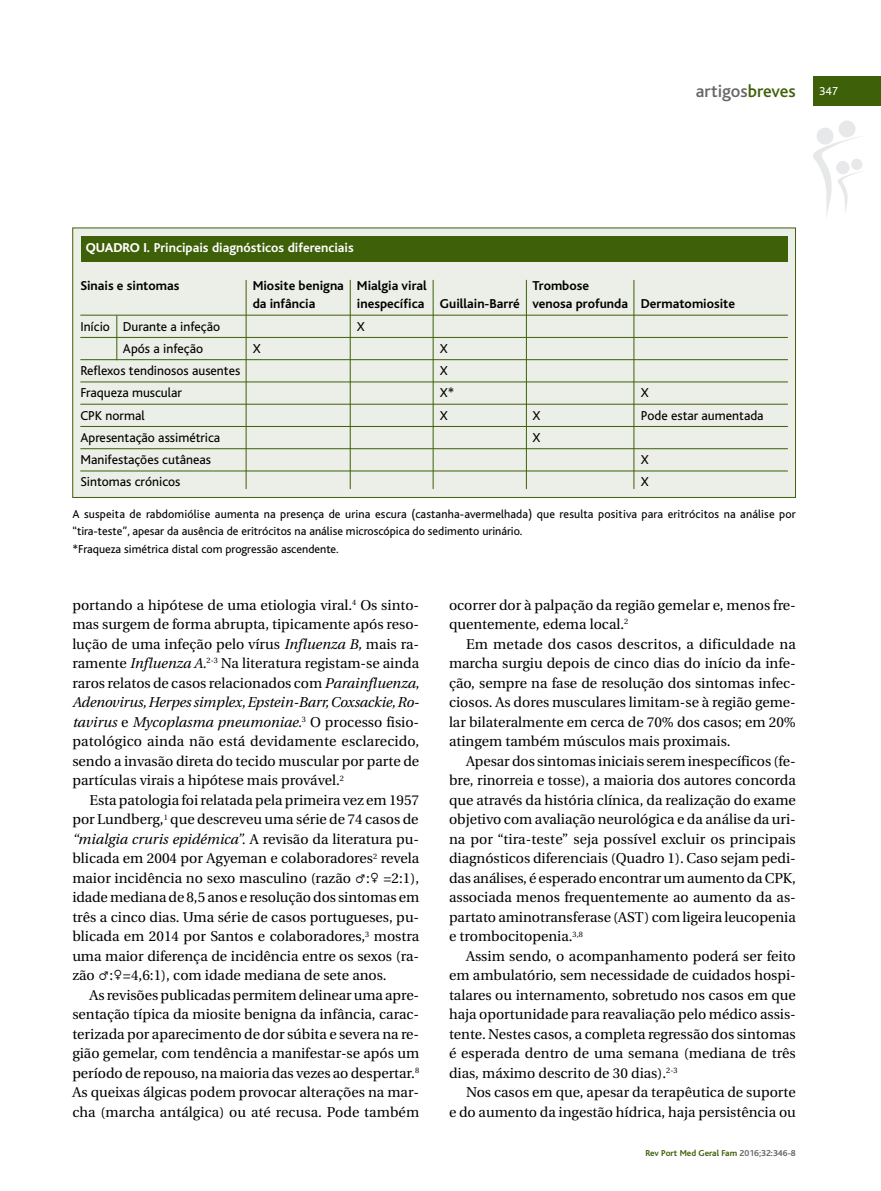
<style>
.page{position:relative;width:881px;height:1191px;background:#fff}
.page>*{position:absolute;margin:0;border:0;box-sizing:border-box;transform-origin:0 0}
.t1{font:500 18px "Bliss";color:#666}
.t2{font:14.25px/19.5px "Utopia";color:#000;text-align:justify}
.t3{font:13.5px "Bliss";color:#000}
.t4{font:700 13.5px "Bliss";color:#000}
.t5{font:700 13.5px "Bliss";color:#fff}
.t6{font:12px/16.5px "Bliss";color:#000}
.t7{font:12px "Bliss";color:#fff}
.t8{font:700 9px "Bliss";color:#3e6009}
.s1{font-weight:800}
.s2{color:#3e6009}
.s3{font-style:italic}
.s4{color:#666}
</style>
<div class="page">
<svg style="left:813px;top:120px;width:49px;height:97px"></svg>
<div style="left:812px;top:77px;width:68px;height:29px;background:#3e6009"></div>
<div style="left:73px;top:228px;width:721px;height:269px;background:#ecefe7"></div>
<div style="left:72px;top:227px;width:723px;height:271px;border:1px solid #3e6009"></div>
<hr style="left:80px;top:315px;width:707px;height:1px;background:#3e6009">
<hr style="left:80px;top:337px;width:707px;height:1px;background:#3e6009">
<hr style="left:80px;top:359px;width:707px;height:1px;background:#3e6009">
<hr style="left:80px;top:381px;width:707px;height:1px;background:#3e6009">
<hr style="left:80px;top:404px;width:707px;height:1px;background:#3e6009">
<hr style="left:80px;top:426px;width:707px;height:1px;background:#3e6009">
<hr style="left:80px;top:448px;width:707px;height:1px;background:#3e6009">
<hr style="left:80px;top:470px;width:707px;height:1px;background:#3e6009">
<div style="left:81px;top:236px;width:706px;height:25px;background:#3e6009"></div>
<hr style="left:116px;top:315px;width:1px;height:45px;background:#3e6009">
<hr style="left:246px;top:280px;width:1px;height:209px;background:#3e6009">
<hr style="left:350px;top:280px;width:1px;height:209px;background:#3e6009">
<hr style="left:432px;top:280px;width:1px;height:209px;background:#3e6009">
<hr style="left:526px;top:280px;width:1px;height:209px;background:#3e6009">
<hr style="left:633px;top:280px;width:1px;height:209px;background:#3e6009">
<p class="t5" style="left:86px;top:243px;width:269px"><span class="s1">QUADRO I.</span> Principais diagnósticos diferenciais</p>
<p class="t1" style="left:695px;top:85px;width:101px">artigos<span class="s2">breves</span></p>
<p class="t7" style="left:819px;top:87px;width:20px">347</p>
<p class="t4" style="left:80px;top:281px;width:100px">Sinais e sintomas</p>
<p class="t4" style="left:252px;top:281px;width:175px">Miosite benigna Mialgia viral</p>
<p class="t4" style="left:532px;top:281px;width:58px">Trombose</p>
<p class="t4" style="left:252px;top:299px;width:64px">da infância</p>
<p class="t4" style="left:357px;top:299px;width:379px">inespecífica Guillain-Barré venosa profunda Dermatomiosite</p>
<p class="t3" style="left:80px;top:322px;width:141px">Início Durante a infeção</p>
<p class="t3" style="left:357px;top:322px;width:9px">X</p>
<p class="t3" style="left:123px;top:344px;width:82px">Após a infeção</p>
<p class="t3" style="left:252px;top:344px;width:9px">X</p>
<p class="t3" style="left:440px;top:344px;width:9px">X</p>
<p class="t3" style="left:80px;top:366px;width:161px">Reflexos tendinosos ausentes</p>
<p class="t3" style="left:440px;top:366px;width:9px">X</p>
<p class="t3" style="left:80px;top:388px;width:103px">Fraqueza muscular</p>
<p class="t3" style="left:440px;top:388px;width:16px">X*</p>
<p class="t3" style="left:640px;top:388px;width:9px">X</p>
<p class="t3" style="left:80px;top:411px;width:66px">CPK normal</p>
<p class="t3" style="left:440px;top:411px;width:9px">X</p>
<p class="t3" style="left:532px;top:411px;width:9px">X</p>
<p class="t3" style="left:640px;top:411px;width:124px">Pode estar aumentada</p>
<p class="t3" style="left:80px;top:433px;width:141px">Apresentação assimétrica</p>
<p class="t3" style="left:532px;top:433px;width:9px">X</p>
<p class="t3" style="left:80px;top:455px;width:132px">Manifestações cutâneas</p>
<p class="t3" style="left:640px;top:455px;width:9px">X</p>
<p class="t3" style="left:80px;top:477px;width:102px">Sintomas crónicos</p>
<p class="t3" style="left:640px;top:477px;width:9px">X</p>
<p class="t6" style="left:72px;top:507px;width:724px">A suspeita de rabdomiólise aumenta na presença de urina escura (castanha-avermelhada) que resulta positiva para eritrócitos na análise por “tira-teste”, apesar da ausência de eritrócitos na análise microscópica do sedimento urinário.</p>
<p class="t6" style="left:72px;top:542px;width:268px">*Fraqueza simétrica distal com progressão ascendente.</p>
<p class="t2" style="left:72px;top:596px;width:348px">portando a hipótese de uma etiologia viral.<sup>4</sup> Os sinto&shy;mas surgem de forma abrupta, tipicamente após reso&shy;lução de uma infeção pelo vírus <span class="s3">Influenza B,</span> mais ra&shy;ramente <span class="s3">Influenza A.</span><sup>2-3</sup> Na literatura registam-se ainda raros relatos de casos relacionados com <span class="s3">Parainfluenza, Adenovirus,Herpes simplex,Epstein-Barr,Coxsackie,Ro&shy;tavirus</span> e <span class="s3">Mycoplasma pneumoniae.</span><sup>3</sup> O processo fisio&shy;patológico ainda não está devidamente esclarecido, sendo a invasão direta do tecido muscular por parte de partículas virais a hipótese mais provável.<sup>2</sup></p>
<p class="t2" style="left:72px;top:791px;width:348px;text-indent:17px">Esta patologia foi relatada pela primeira vez em 1957 por Lundberg,<sup>1</sup> que descreveu uma série de 74 casos de <span class="s3">“mialgia cruris epidémica”.</span> A revisão da literatura pu&shy;blicada em 2004 por Agyeman e colaboradores<sup>2</sup> revela maior incidência no sexo masculino (razão ♂:♀ =2:1), idade mediana de 8,5 anos e resolução dos sintomas em três a cinco dias. Uma série de casos portugueses, pu&shy;blicada em 2014 por Santos e colaboradores,<sup>3</sup> mostra uma maior diferença de incidência entre os sexos (ra&shy;zão ♂:♀=4,6:1), com idade mediana de sete anos.</p>
<p class="t2" style="left:72px;top:986px;width:348px;text-indent:17px">As revisões publicadas permitem delinear uma apre&shy;sentação típica da miosite benigna da infância, carac&shy;terizada por aparecimento de dor súbita e severa na re&shy;gião gemelar, com tendência a manifestar-se após um período de repouso, na maioria das vezes ao despertar.<sup>8<br></sup>As queixas álgicas podem provocar alterações na mar&shy;cha (marcha antálgica) ou até recusa. Pode também</p>
<p class="t2" style="left:449px;top:596px;width:348px">ocorrer dor à palpação da região gemelar e, menos fre&shy;quentemente, edema local.<sup>2</sup></p>
<p class="t2" style="left:449px;top:635px;width:348px;text-indent:17px">Em metade dos casos descritos, a dificuldade na marcha surgiu depois de cinco dias do início da infe&shy;ção, sempre na fase de resolução dos sintomas infec&shy;ciosos. As dores musculares limitam-se à região geme&shy;lar bilateralmente em cerca de 70% dos casos; em 20% atingem também músculos mais proximais.</p>
<p class="t2" style="left:449px;top:752px;width:348px;text-indent:17px">Apesar dos sintomas iniciais serem inespecíficos (fe&shy;bre, rinorreia e tosse), a maioria dos autores concorda que através da história clínica, da realização do exame objetivo com avaliação neurológica e da análise da uri&shy;na por “tira-teste” seja possível excluir os principais diagnósticos diferenciais (Quadro 1). Caso sejam pedi&shy;das análises, é esperado encontrar um aumento da CPK, associada menos frequentemente ao aumento da as&shy;partato aminotransferase (AST) com ligeira leucopenia e trombocitopenia.<sup>3,8</sup></p>
<p class="t2" style="left:449px;top:947px;width:348px;text-indent:17px">Assim sendo, o acompanhamento poderá ser feito em ambulatório, sem necessidade de cuidados hospi&shy;talares ou internamento, sobretudo nos casos em que haja oportunidade para reavaliação pelo médico assis&shy;tente. Nestes casos, a completa regressão dos sintomas é esperada dentro de uma semana (mediana de três dias, máximo descrito de 30 dias).<sup>2-3</sup></p>
<p class="t2" style="left:449px;top:1084px;width:348px;text-align:right">Nos casos em que, apesar da terapêutica de suporte<br>e do aumento da ingestão hídrica, haja persistência ou</p>
<p class="t8" style="left:645px;top:1149px;width:152px">Rev Port Med Geral Fam <span class="s4">2016;32:346-8</span></p>
</div>
